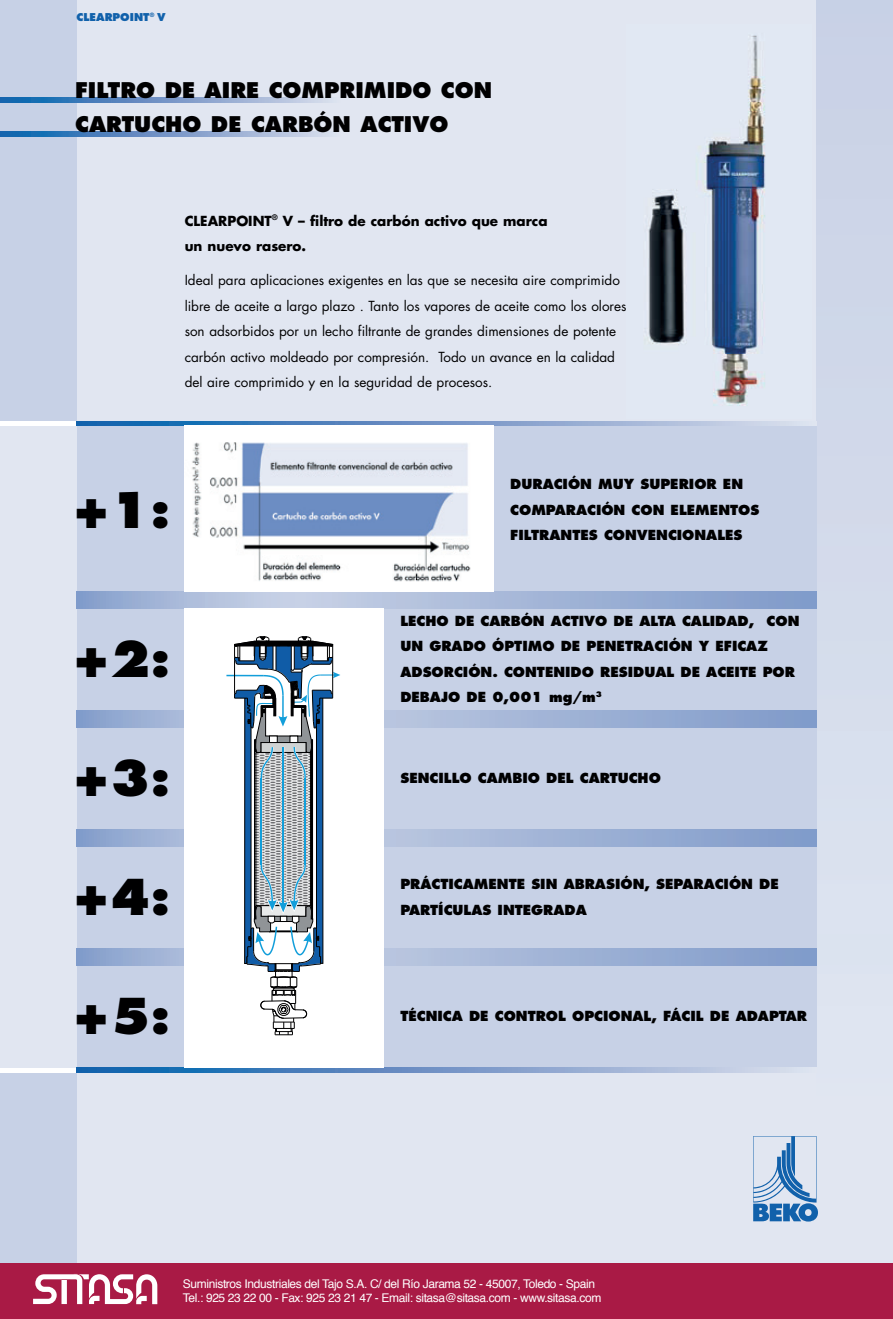
<style>
.page{position:relative;width:893px;height:1319px;background:#fff}
.page>*{position:absolute;margin:0;border:0;box-sizing:border-box;transform-origin:0 0}
.t1{font:800 48px "Futura Std";color:#000001}
.t2{font:800 21px/34px "Futura Std";color:#000001}
.t3{font:800 13.5px/25.5px "Futura Std";color:#000001}
.t4{font:13.5px/25.5px "Futura Std";color:#000001}
.t5{font:700 13.5px/25.5px "Futura Std";color:#000001}
.t6{font:12px/14.4px "Helvetica";letter-spacing:-.03em;color:#fff}
.t7{font:800 10.5px "Futura Std";color:#1161ab}
</style>
<div class="page">
<div style="left:0;top:0;width:893px;height:1263px;background:#e1e6f1"></div>
<div style="left:0;top:0;width:77px;height:1263px;background:#c7d1e6"></div>
<div style="left:816px;top:0;width:77px;height:1135px;background:#d4daeb"></div>
<svg style="left:0;top:98px;width:329px;height:4px"></svg>
<svg style="left:0;top:132px;width:329px;height:4px"></svg>
<svg style="left:753px;top:1136px;width:65px;height:85px"></svg>
<div style="left:77px;top:425px;width:739px;height:642px;background:#c7d1e6"></div>
<div style="left:0;top:425px;width:77px;height:642px;background:#e1e6f1"></div>
<svg style="left:0;top:1067px;width:77px;height:4px"></svg>
<hr style="left:0;top:421px;width:77px;height:4px;background:#fff">
<svg style="left:77px;top:1067px;width:715px;height:4px;background:#7a9fcc"></svg>
<svg style="left:77px;top:421px;width:715px;height:4px;background:#6d96c7"></svg>
<svg style="left:77px;top:948px;width:739px;height:17px;background:#9aaed3"></svg>
<svg style="left:77px;top:829px;width:739px;height:17px;background:#9aaed3"></svg>
<svg style="left:77px;top:710px;width:739px;height:17px;background:#9aaed3"></svg>
<svg style="left:77px;top:591px;width:739px;height:17px"></svg>
<div style="left:185px;top:608px;width:199px;height:459px;background:#fff"></div>
<img style="left:648px;top:35px;width:118px;height:371px">
<svg style="left:226px;top:636px;width:114px;height:399px"></svg>
<img style="left:185px;top:425px;width:308px;height:166px">
<div style="left:0;top:1262px;width:893px;height:56px;background:#a91a45"></div>
<svg style="left:33px;top:1274px;width:124px;height:29px"></svg>
<p class="t7" style="left:77px;top:11px;width:91px">CLEARPOINT<sup>®</sup> V</p>
<h2 class="t2" style="left:75px;top:73px;width:418px">FILTRO DE AIRE COMPRIMIDO CON<br>CARTUCHO DE CARBÓN ACTIVO</h2>
<p class="t5" style="left:185px;top:207px;width:364px">CLEARPOINT<sup>®</sup> V – filtro de carbón activo que marca un nuevo rasero.</p>
<p class="t4" style="left:185px;top:267px;width:443px">Ideal para aplicaciones exigentes en las que se necesita aire comprimido libre de aceite a largo plazo . Tanto los vapores de aceite como los olores son adsorbidos por un lecho filtrante de grandes dimensiones de potente carbón activo moldeado por compresión. Todo un avance en la calidad del aire comprimido y en la seguridad de procesos.</p>
<h1 class="t1" style="left:72px;top:479px;width:100px">+1:</h1>
<h1 class="t1" style="left:72px;top:628px;width:100px">+2:</h1>
<h1 class="t1" style="left:72px;top:747px;width:100px">+3:</h1>
<h1 class="t1" style="left:72px;top:866px;width:100px">+4:</h1>
<h1 class="t1" style="left:72px;top:985px;width:100px">+5:</h1>
<p class="t3" style="left:510px;top:471px;width:251px">DURACIÓN MUY SUPERIOR EN<br>COMPARACIÓN CON ELEMENTOS<br>FILTRANTES CONVENCIONALES</p>
<p class="t3" style="left:400px;top:607px;width:401px">LECHO DE CARBÓN ACTIVO DE ALTA CALIDAD, CON UN GRADO ÓPTIMO DE PENETRACIÓN Y EFICAZ ADSORCIÓN. CONTENIDO RESIDUAL DE ACEITE POR DEBAJO DE 0,001 mg/m<sup>3</sup></p>
<p class="t3" style="left:400px;top:765px;width:262px">SENCILLO CAMBIO DEL CARTUCHO</p>
<p class="t3" style="left:400px;top:871px;width:380px">PRÁCTICAMENTE SIN ABRASIÓN, SEPARACIÓN DE<br>PARTÍCULAS INTEGRADA</p>
<p class="t3" style="left:400px;top:1003px;width:408px">TÉCNICA DE CONTROL OPCIONAL, FÁCIL DE ADAPTAR</p>
<p class="t6" style="left:183px;top:1276px;width:420px">Suministros Industriales del Tajo S.A. C/ del Río Jarama 52 - 45007, Toledo - Spain<br>Tel.: 925 23 22 00 - Fax: 925 23 21 47 - Email: sitasa@sitasa.com - www.sitasa.com</p>
</div>
